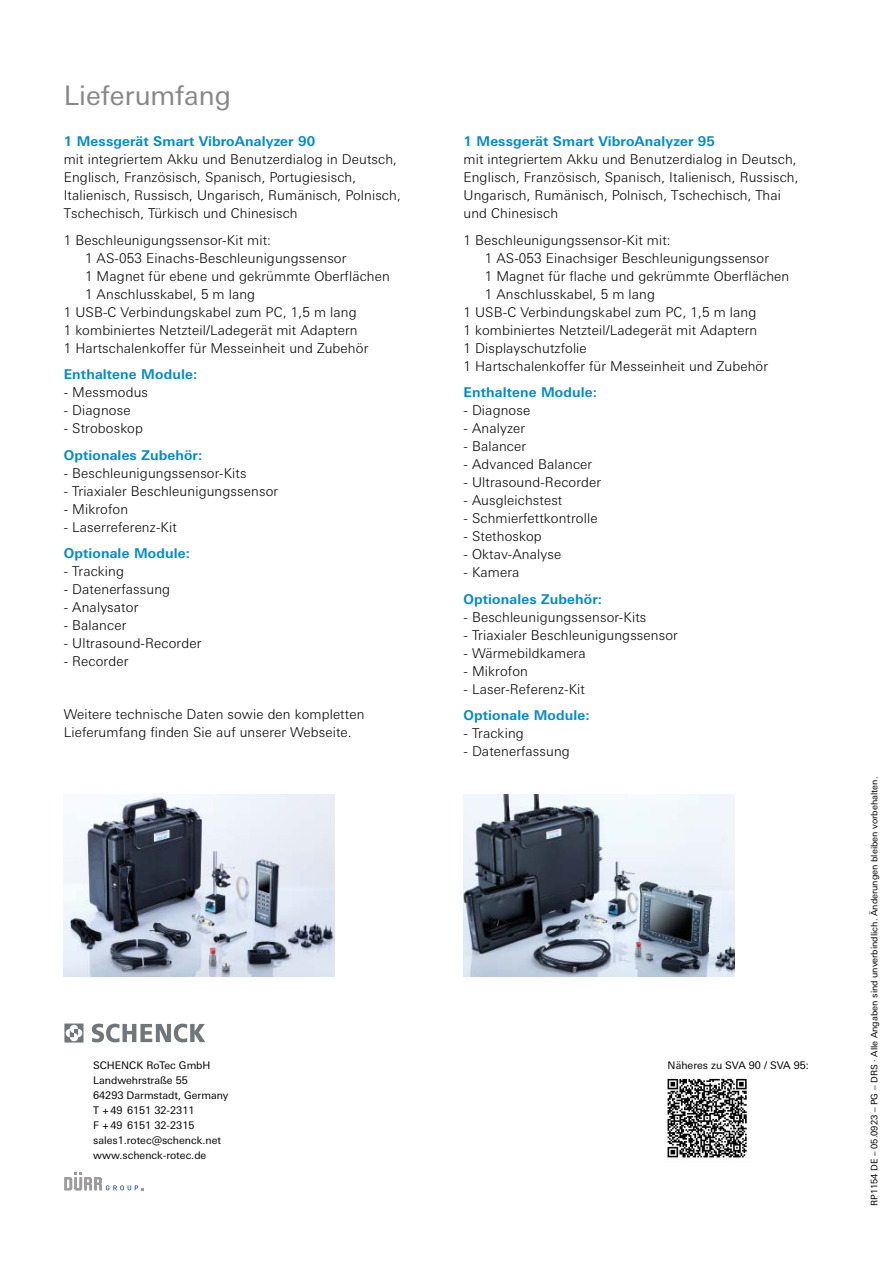
<style>
.page{position:relative;width:893px;height:1263px;background:#fff}
.page>*{position:absolute;margin:0;border:0;box-sizing:border-box;transform-origin:0 0}
.t1{font:27px "Univers Next W1 G";color:#878787}
.t2{font:300 13.5px/18px "Univers Next W1 G";letter-spacing:.01em;color:#000}
.t3{font:700 13.5px "Univers Next W1 G";letter-spacing:.01em;color:#008bcb}
.t4{font:10.5px/15px "Univers Next W1 G";color:#000}
.t5{font:9px "Univers Next W1 G";color:#000}
</style>
<div class="page">
<svg style="left:92px;top:1023px;width:113px;height:19px"></svg>
<svg style="left:64px;top:1023px;width:20px;height:19px"></svg>
<svg style="left:64px;top:1172px;width:80px;height:18px"></svg>
<img style="left:64px;top:794px;width:271px;height:182px">
<img style="left:463px;top:794px;width:272px;height:182px">
<img style="left:667px;top:1078px;width:80px;height:80px">
<h1 class="t1" style="left:64px;top:80px;width:169px">Lieferumfang</h1>
<p class="t3" style="left:64px;top:133px;width:253px">1 Messgerät Smart VibroAnalyzer 90</p>
<p class="t2" style="left:64px;top:150px;width:339px">mit integriertem Akku und Benutzerdialog in Deutsch, Englisch, Französisch, Spanisch, Portugiesisch, Italienisch, Russisch, Ungarisch, Rumänisch, Polnisch, Tschechisch, Türkisch und Chinesisch</p>
<p class="t2" style="left:64px;top:231px;width:208px">1 Beschleunigungssensor-Kit mit:</p>
<p class="t2" style="left:85px;top:249px;width:263px">1 AS-053 Einachs-Beschleunigungssensor</p>
<p class="t2" style="left:85px;top:267px;width:306px">1 Magnet für ebene und gekrümmte Oberflächen</p>
<p class="t2" style="left:85px;top:285px;width:172px">1 Anschlusskabel, 5 m lang</p>
<p class="t2" style="left:64px;top:303px;width:294px">1 USB-C Verbindungskabel zum PC, 1,5 m lang</p>
<p class="t2" style="left:64px;top:321px;width:295px">1 kombiniertes Netzteil/Ladegerät mit Adaptern</p>
<p class="t2" style="left:64px;top:339px;width:306px">1 Hartschalenkoffer für Messeinheit und Zubehör</p>
<p class="t3" style="left:64px;top:366px;width:135px">Enthaltene Module:</p>
<p class="t2" style="left:64px;top:383px;width:86px">- Messmodus</p>
<p class="t2" style="left:64px;top:401px;width:68px">- Diagnose</p>
<p class="t2" style="left:64px;top:419px;width:81px">- Stroboskop</p>
<p class="t3" style="left:64px;top:447px;width:140px">Optionales Zubehör:</p>
<p class="t2" style="left:64px;top:464px;width:184px">- Beschleunigungssensor-Kits</p>
<p class="t2" style="left:64px;top:482px;width:216px">- Triaxialer Beschleunigungssensor</p>
<p class="t2" style="left:64px;top:500px;width:66px">- Mikrofon</p>
<p class="t2" style="left:64px;top:518px;width:115px">- Laserreferenz-Kit</p>
<p class="t3" style="left:64px;top:545px;width:128px">Optionale Module:</p>
<p class="t2" style="left:64px;top:562px;width:62px">- Tracking</p>
<p class="t2" style="left:64px;top:580px;width:108px">- Datenerfassung</p>
<p class="t2" style="left:64px;top:598px;width:76px">- Analysator</p>
<p class="t2" style="left:64px;top:616px;width:64px">- Balancer</p>
<p class="t2" style="left:64px;top:634px;width:139px">- Ultrasound-Recorder</p>
<p class="t2" style="left:64px;top:652px;width:66px">- Recorder</p>
<p class="t2" style="left:64px;top:705px;width:302px">Weitere technische Daten sowie den kompletten<br>Lieferumfang finden Sie auf unserer Webseite.</p>
<p class="t3" style="left:463px;top:133px;width:253px">1 Messgerät Smart VibroAnalyzer 95</p>
<p class="t2" style="left:463px;top:150px;width:337px">mit integriertem Akku und Benutzerdialog in Deutsch, Englisch, Französisch, Spanisch, Italienisch, Russisch, Ungarisch, Rumänisch, Polnisch, Tschechisch, Thai und Chinesisch</p>
<p class="t2" style="left:463px;top:231px;width:208px">1 Beschleunigungssensor-Kit mit:</p>
<p class="t2" style="left:485px;top:249px;width:286px">1 AS-053 Einachsiger Beschleunigungssensor</p>
<p class="t2" style="left:485px;top:267px;width:306px">1 Magnet für flache und gekrümmte Oberflächen</p>
<p class="t2" style="left:485px;top:285px;width:172px">1 Anschlusskabel, 5 m lang</p>
<p class="t2" style="left:463px;top:303px;width:294px">1 USB-C Verbindungskabel zum PC, 1,5 m lang</p>
<p class="t2" style="left:463px;top:321px;width:295px">1 kombiniertes Netzteil/Ladegerät mit Adaptern</p>
<p class="t2" style="left:463px;top:339px;width:125px">1 Displayschutzfolie</p>
<p class="t2" style="left:463px;top:357px;width:306px">1 Hartschalenkoffer für Messeinheit und Zubehör</p>
<p class="t3" style="left:463px;top:384px;width:135px">Enthaltene Module:</p>
<p class="t2" style="left:463px;top:401px;width:68px">- Diagnose</p>
<p class="t2" style="left:463px;top:419px;width:63px">- Analyzer</p>
<p class="t2" style="left:463px;top:437px;width:64px">- Balancer</p>
<p class="t2" style="left:463px;top:455px;width:130px">- Advanced Balancer</p>
<p class="t2" style="left:463px;top:473px;width:139px">- Ultrasound-Recorder</p>
<p class="t2" style="left:463px;top:491px;width:100px">- Ausgleichstest</p>
<p class="t2" style="left:463px;top:509px;width:136px">- Schmierfettkontrolle</p>
<p class="t2" style="left:463px;top:527px;width:80px">- Stethoskop</p>
<p class="t2" style="left:463px;top:545px;width:99px">- Oktav-Analyse</p>
<p class="t2" style="left:463px;top:563px;width:57px">- Kamera</p>
<p class="t3" style="left:463px;top:591px;width:140px">Optionales Zubehör:</p>
<p class="t2" style="left:463px;top:608px;width:184px">- Beschleunigungssensor-Kits</p>
<p class="t2" style="left:463px;top:626px;width:216px">- Triaxialer Beschleunigungssensor</p>
<p class="t2" style="left:463px;top:644px;width:124px">- Wärmebildkamera</p>
<p class="t2" style="left:463px;top:662px;width:66px">- Mikrofon</p>
<p class="t2" style="left:463px;top:680px;width:123px">- Laser-Referenz-Kit</p>
<p class="t3" style="left:463px;top:707px;width:128px">Optionale Module:</p>
<p class="t2" style="left:463px;top:724px;width:62px">- Tracking</p>
<p class="t2" style="left:463px;top:742px;width:108px">- Datenerfassung</p>
<p class="t4" style="left:93px;top:1057px;width:137px">SCHENCK RoTec GmbH<br>Landwehrstraße 55<br>64293 Darmstadt, Germany<br>T +49 6151 32-2311<br>F +49 6151 32-2315 sales1.rotec@schenck.net www.schenck-rotec.de</p>
<p class="t4" style="left:668px;top:1057px;width:143px">Näheres zu SVA 90 / SVA 95:</p>
<p class="t5" style="left:869px;top:1206px;width:431px;rotate:-90deg">RP1154 DE – 05.0923 – PG – DRS · Alle Angaben sind unverbindlich. Änderungen bleiben vorbehalten.</p>
</div>
